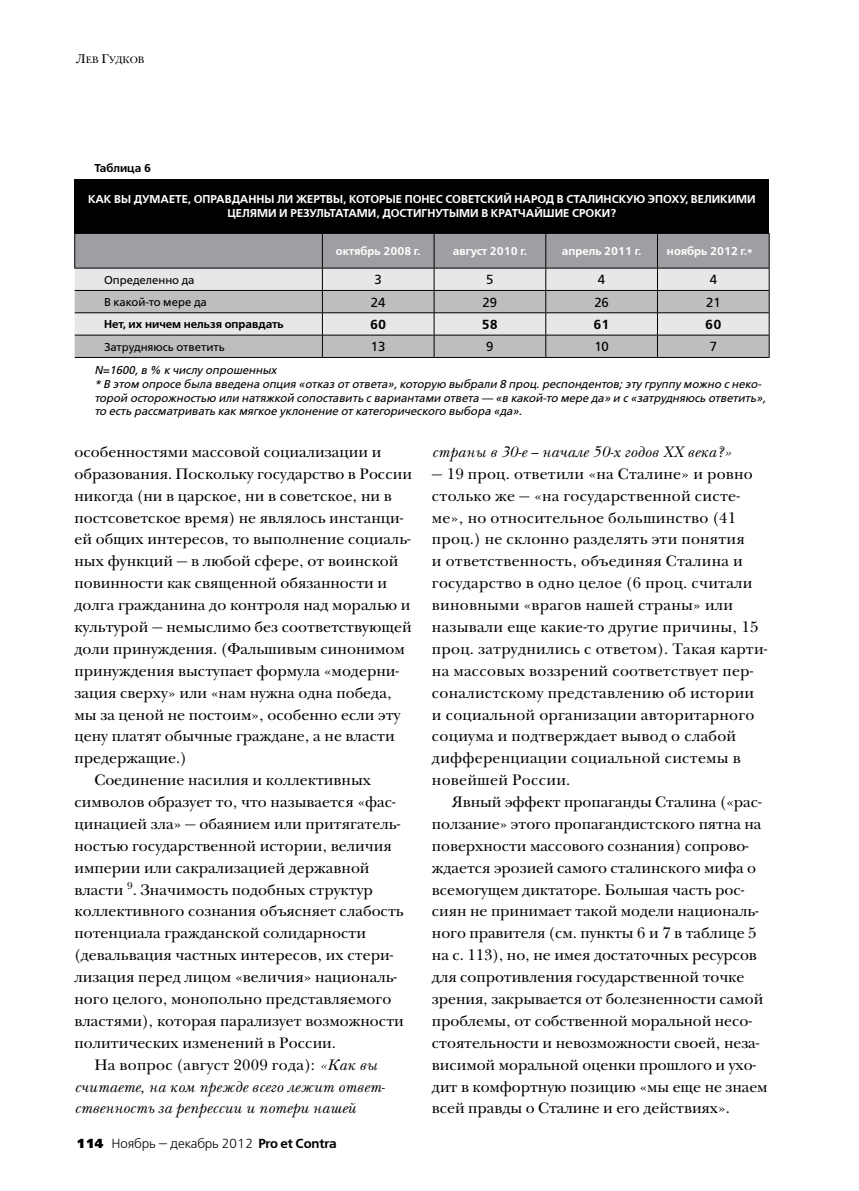
<style>
.page{position:relative;width:859px;height:1191px;background:#fff}
.page>*{position:absolute;margin:0;border:0;box-sizing:border-box;transform-origin:0 0}
.t1{font:15.75px/21.9px "New Baskerville C";color:#000}
.t2{font:italic 15.75px/21.9px "New Baskerville C";letter-spacing:.015em;color:#000}
.t3{font:13.12px "Free Set Light C";letter-spacing:-.01em;color:#000}
.Table-text{font:13.12px "Free Set C";color:#000}
.Table-text-2{font:13.12px "Free Set Demi C";color:#000}
.Table-notes{font:italic 11.38px/13.7px "Free Set C";color:#000}
.Table-name{font:11.38px/13.7px "Free Set Demi C";color:#fff;text-align:center}
.Table-shapka{font:11.38px "Free Set Demi C";color:#fff}
.Table-text-left{font:11.38px "Free Set C";color:#000}
.Table-text-left-2{font:11.38px "Free Set Demi C";color:#000}
.t4{font:9.8px "New Baskerville Exp Sc C";color:#000}
.s1{font-size:13.12px}
.s2{font-style:normal}
.s3{font-family:"Free Set Extra Bold C"}
.s4{font-family:"Free Set Demi C"}
</style>
<div class="page">
<div style="left:75px;top:179px;width:693px;height:54px;background:#000"></div>
<svg style="left:75px;top:234px;width:694px;height:123px;background:#bbbdbf"></svg>
<hr style="left:74px;top:233px;width:248px;height:1px;background:#000">
<hr style="left:74px;top:234px;width:1px;height:34px;background:#000">
<hr style="left:322px;top:233px;width:112px;height:1px;background:#000">
<hr style="left:322px;top:234px;width:1px;height:34px;background:#000">
<hr style="left:434px;top:233px;width:111px;height:1px;background:#000">
<hr style="left:433px;top:234px;width:1px;height:34px;background:#000">
<hr style="left:545px;top:233px;width:112px;height:1px;background:#000">
<hr style="left:545px;top:234px;width:1px;height:34px;background:#000">
<hr style="left:657px;top:233px;width:112px;height:1px;background:#000">
<hr style="left:657px;top:234px;width:1px;height:34px;background:#000">
<hr style="left:768px;top:234px;width:1px;height:34px;background:#000">
<hr style="left:74px;top:268px;width:248px;height:1px;background:#000">
<hr style="left:322px;top:268px;width:112px;height:1px;background:#000">
<hr style="left:434px;top:268px;width:111px;height:1px;background:#000">
<hr style="left:545px;top:268px;width:112px;height:1px;background:#000">
<hr style="left:657px;top:268px;width:112px;height:1px;background:#000">
<hr style="left:75px;top:357px;width:247px;height:1px;background:#000">
<hr style="left:322px;top:357px;width:112px;height:1px;background:#000">
<hr style="left:434px;top:357px;width:111px;height:1px;background:#000">
<hr style="left:545px;top:357px;width:112px;height:1px;background:#000">
<hr style="left:657px;top:357px;width:112px;height:1px;background:#000">
<p class="t4" style="left:76px;top:54px;width:70px"><span class="s1">Л</span>ев <span class="s1">Г</span>удков</p>
<p class="Table-text-left-2" style="left:94px;top:161px;width:58px">Таблица 6</p>
<p class="Table-name" style="left:88px;top:193px;width:669px">КАК ВЫ ДУМАЕТЕ, ОПРАВДАННЫ ЛИ ЖЕРТВЫ, КОТОРЫЕ ПОНЕС СОВЕТСКИЙ НАРОД В СТАЛИНСКУЮ ЭПОХУ, ВЕЛИКИМИ<br>ЦЕЛЯМИ И РЕЗУЛЬТАТАМИ, ДОСТИГНУТЫМИ В КРАТЧАЙШИЕ СРОКИ?</p>
<p class="Table-shapka" style="left:336px;top:245px;width:86px">октябрь 2008 г.</p>
<p class="Table-shapka" style="left:452px;top:245px;width:76px">август 2010 г.</p>
<p class="Table-shapka" style="left:561px;top:245px;width:81px">апрель 2011 г.</p>
<p class="Table-shapka" style="left:666px;top:245px;width:87px">ноябрь 2012 г.*</p>
<p class="Table-text-left" style="left:104px;top:273px;width:92px">Определенно да</p>
<p class="Table-text" style="left:374px;top:272px;width:9px">3</p>
<p class="Table-text" style="left:486px;top:272px;width:9px">5</p>
<p class="Table-text" style="left:597px;top:272px;width:9px">4</p>
<p class="Table-text" style="left:709px;top:272px;width:9px">4</p>
<p class="Table-text-left" style="left:104px;top:296px;width:104px">В какой-то мере да</p>
<p class="Table-text" style="left:371px;top:295px;width:16px">24</p>
<p class="Table-text" style="left:482px;top:295px;width:16px">29</p>
<p class="Table-text" style="left:594px;top:295px;width:16px">26</p>
<p class="Table-text" style="left:705px;top:295px;width:16px">21</p>
<p class="Table-text-left-2" style="left:104px;top:318px;width:181px">Нет, их ничем нельзя оправдать</p>
<p class="Table-text-2" style="left:370px;top:317px;width:18px">60</p>
<p class="Table-text-2" style="left:481px;top:317px;width:18px">58</p>
<p class="Table-text-2" style="left:593px;top:317px;width:18px">61</p>
<p class="Table-text-2" style="left:705px;top:317px;width:18px">60</p>
<p class="Table-text-left" style="left:104px;top:340px;width:122px">Затрудняюсь ответить</p>
<p class="Table-text" style="left:371px;top:339px;width:16px">13</p>
<p class="Table-text" style="left:486px;top:339px;width:9px">9</p>
<p class="Table-text" style="left:594px;top:339px;width:16px">10</p>
<p class="Table-text" style="left:709px;top:339px;width:9px">7</p>
<p class="Table-notes" style="left:94px;top:364px;width:184px">N=1600, в % к числу опрошенных</p>
<p class="Table-notes" style="left:94px;top:377px;width:672px">* В этом опросе была введена опция «отказ от ответа», которую выбрали 8 проц. респондентов; эту группу можно с неко&shy;торой осторожностью или натяжкой сопоставить с вариантами ответа — «в какой-то мере да» и с «затрудняюсь ответить», то есть рассматривать как мягкое уклонение от категорического выбора «да».</p>
<p class="t1" style="left:74px;top:441px;width:339px">особенностями массовой социализации и образования. Поскольку государство в России никогда (ни в царское, ни в советское, ни в постсоветское время) не являлось инстанци&shy;ей общих интересов, то выполнение социаль&shy;ных функций — в любой сфере, от воинской повинности как священной обязанности и долга гражданина до контроля над моралью и культурой — немыслимо без соответствующей доли принуждения. (Фальшивым синонимом принуждения выступает формула «модерни&shy;зация сверху» или «нам нужна одна победа, мы за ценой не постоим», особенно если эту цену платят обычные граждане, а не власти предержащие.)</p>
<p class="t1" style="left:74px;top:769px;width:331px;text-indent:20px">Соединение насилия и коллективных символов образует то, что называется «фас&shy;цинацией зла» — обаянием или притягатель&shy;ностью государственной истории, величия империи или сакрализацией державной власти <sup>9</sup>. Значимость подобных структур коллективного сознания объясняет слабость потенциала гражданской солидарности (девальвация частных интересов, их стери&shy;лизация перед лицом «величия» националь&shy;ного целого, монопольно представляемого властями), которая парализует возможности политических изменений в России.</p>
<p class="t2" style="left:74px;top:1053px;width:312px;text-indent:20px"><span class="s2">На вопрос (август 2009 года):</span> «Как вы считаете, на ком прежде всего лежит ответ&shy;ственность за репрессии и потери нашей</p>
<p class="t3" style="left:76px;top:1136px;width:262px"><span class="s3">114</span> Ноябрь — декабрь 2012 <span class="s4">Pro et Contra</span></p>
<p class="t2" style="left:432px;top:441px;width:301px">страны в 30-е — начале 50-х годов ХХ века?»</p>
<p class="t1" style="left:432px;top:463px;width:337px">— 19 проц. ответили «на Сталине» и ровно столько же — «на государственной систе&shy;ме», но относительное большинство (41 проц.) не склонно разделять эти понятия<br>и ответственность, объединяя Сталина и государство в одно целое (6 проц. считали виновными «врагов нашей страны» или называли еще какие-то другие причины, 15 проц. затруднились с ответом). Такая карти&shy;на массовых воззрений соответствует пер&shy;соналистскому представлению об истории и социальной организации авторитарного социума и подтверждает вывод о слабой дифференциации социальной системы в новейшей России.</p>
<p class="t1" style="left:432px;top:791px;width:337px;text-indent:20px">Явный эффект пропаганды Сталина («рас&shy;ползание» этого пропагандистского пятна на поверхности массового сознания) сопрово&shy;ждается эрозией самого сталинского мифа о всемогущем диктаторе. Большая часть рос&shy;сиян не принимает такой модели националь&shy;ного правителя (см. пункты 6 и 7 в таблице 5 на с. 113), но, не имея достаточных ресурсов для сопротивления государственной точке зрения, закрывается от болезненности самой проблемы, от собственной моральной несо&shy;стоятельности и невозможности своей, неза&shy;висимой моральной оценки прошлого и ухо&shy;дит в комфортную позицию «мы еще не знаем всей правды о Сталине и его действиях».</p>
</div>
